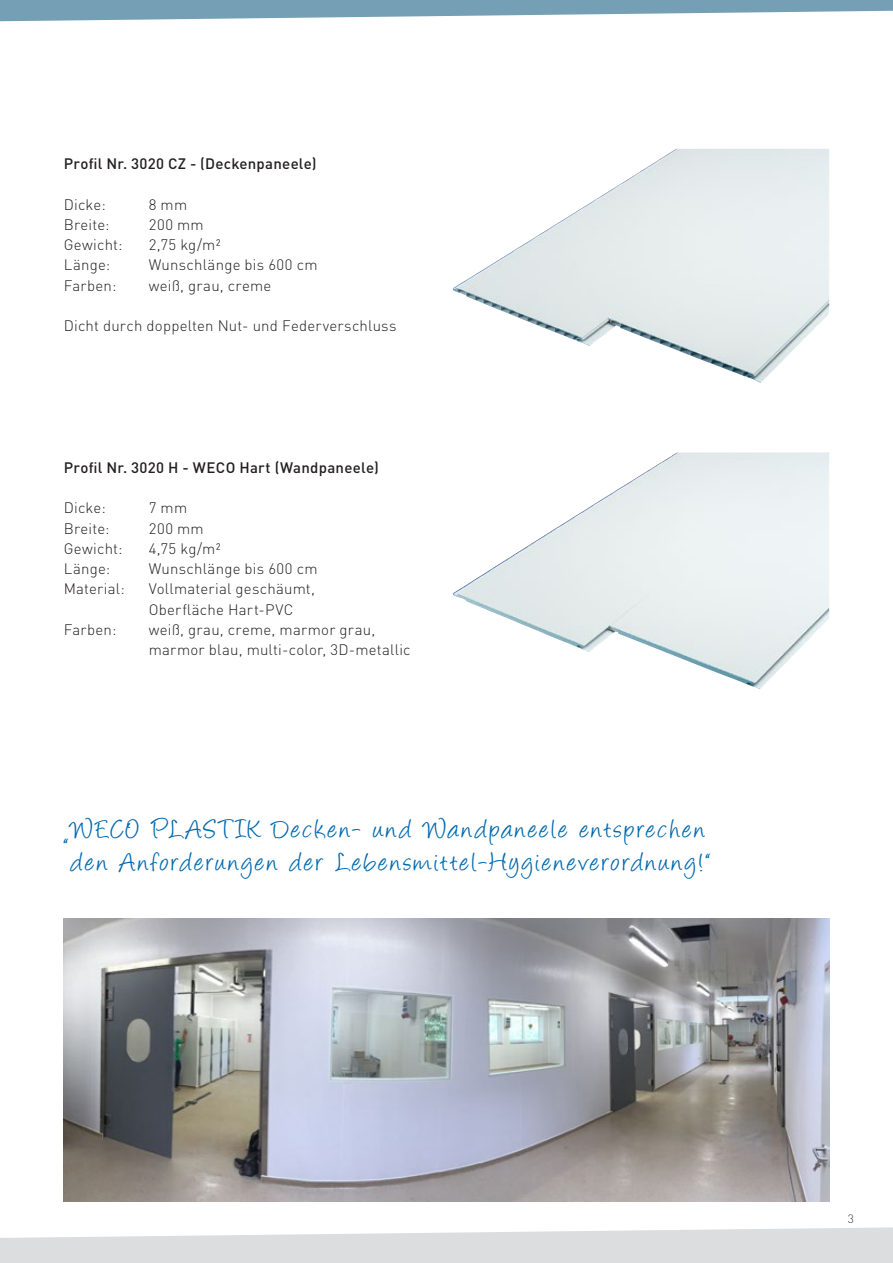
<style>
.page{position:relative;width:893px;height:1263px;background:#fff}
.page>*{position:absolute;margin:0;border:0;box-sizing:border-box;transform-origin:0 0}
.Handschrift{font:30px/33px "Angelina";letter-spacing:.09em;color:#0068ae}
.Text{font:300 15px/20.2px "DIN Pro";letter-spacing:.015em;color:#231f20}
.Text-2{font:500 15px "DIN Pro";letter-spacing:.02em;color:#231f20}
.t1{font:300 12px "DIN Pro";color:#3e3e3f}
</style>
<div class="page">
<svg style="left:0;top:1227px;width:893px;height:36px"></svg>
<svg style="left:0;top:0;width:893px;height:22px"></svg>
<img style="left:453px;top:149px;width:376px;height:234px">
<img style="left:64px;top:918px;width:765px;height:284px">
<img style="left:453px;top:453px;width:376px;height:236px">
<p class="Text-2" style="left:64px;top:153px;width:254px">Profil Nr. 3020 CZ - (Deckenpaneele)</p>
<p class="Text" style="left:64px;top:193px;width:43px">Dicke:</p>
<p class="Text" style="left:149px;top:193px;width:40px">8 mm</p>
<p class="Text" style="left:64px;top:214px;width:47px">Breite:</p>
<p class="Text" style="left:149px;top:214px;width:56px">200 mm</p>
<p class="Text" style="left:64px;top:234px;width:60px">Gewicht:</p>
<p class="Text" style="left:149px;top:234px;width:73px">2,75 kg/m²</p>
<p class="Text" style="left:64px;top:254px;width:48px">Länge:</p>
<p class="Text" style="left:149px;top:254px;width:170px">Wunschlänge bis 600 cm</p>
<p class="Text" style="left:64px;top:274px;width:54px">Farben:</p>
<p class="Text" style="left:149px;top:274px;width:124px">weiß, grau, creme</p>
<p class="Text" style="left:64px;top:315px;width:334px">Dicht durch doppelten Nut- und Federverschluss</p>
<p class="Text-2" style="left:64px;top:457px;width:316px">Profil Nr. 3020 H - WECO Hart (Wandpaneele)</p>
<p class="Text" style="left:64px;top:497px;width:43px">Dicke:</p>
<p class="Text" style="left:149px;top:497px;width:40px">7 mm</p>
<p class="Text" style="left:64px;top:517px;width:47px">Breite:</p>
<p class="Text" style="left:149px;top:517px;width:56px">200 mm</p>
<p class="Text" style="left:64px;top:538px;width:60px">Gewicht:</p>
<p class="Text" style="left:149px;top:538px;width:74px">4,75 kg/m²</p>
<p class="Text" style="left:64px;top:558px;width:48px">Länge:</p>
<p class="Text" style="left:149px;top:558px;width:170px">Wunschlänge bis 600 cm</p>
<p class="Text" style="left:64px;top:578px;width:62px">Material:</p>
<p class="Text" style="left:149px;top:578px;width:168px">Vollmaterial geschäumt,<br>Oberfläche Hart-PVC</p>
<p class="Text" style="left:64px;top:619px;width:54px">Farben:</p>
<p class="Text" style="left:149px;top:619px;width:263px">weiß, grau, creme, marmor grau, marmor blau, multi-color, 3D-metallic</p>
<p class="Handschrift" style="left:71px;top:815px;width:640px">WECO PLASTIK Decken- und Wandpaneele entsprechen den Anforderungen der Lebensmittel-Hygieneverordnung!“</p>
<p class="Handschrift" style="left:64px;top:833px;width:5px">“</p>
<p class="t1" style="left:848px;top:1211px;width:8px">3</p>
</div>
